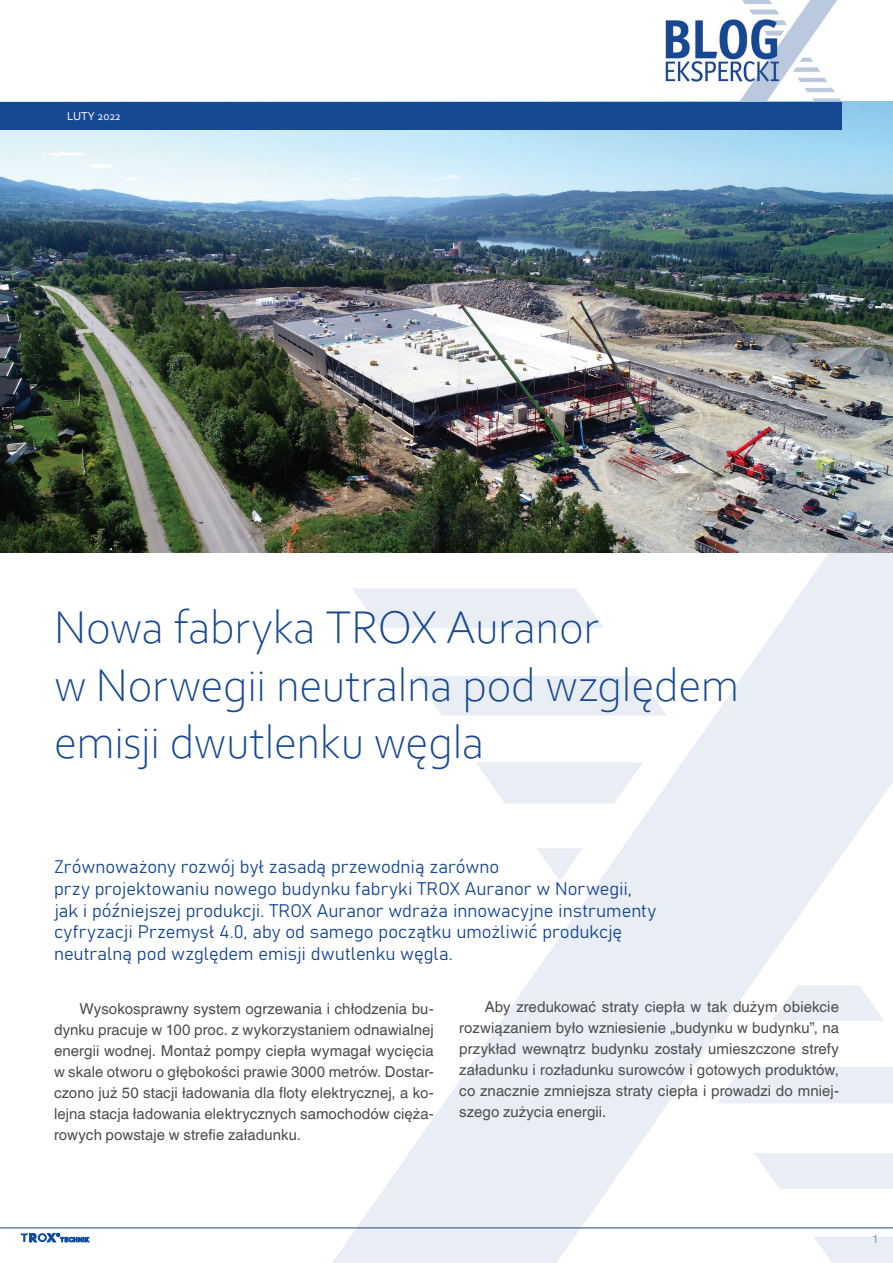
<style>
.page{position:relative;width:893px;height:1263px;background:#fff}
.page>*{position:absolute;margin:0;border:0;box-sizing:border-box;transform-origin:0 0}
.t1{font:300 48px/57.6px "Corbel";letter-spacing:-.015em;color:#174892}
.t2{font:18px/21.6px "Bahnschrift";color:#174892}
.t3{font:15px/21px "TROX Helvetica";letter-spacing:.005em;color:#4b4c4d;text-align:justify}
.t4{font:12px "Corbel";letter-spacing:-.01em;color:#fff}
.t5{font:12px "TROX Helvetica";color:#8aa2c9}
</style>
<div class="page">
<img style="left:665px;top:0;width:176px;height:101px">
<svg style="left:21px;top:1233px;width:68px;height:9px"></svg>
<hr style="left:0;top:1227px;width:893px;height:1px;background:#174892">
<hr style="left:0;top:101px;width:893px;height:1px;background:#174892">
<img style="left:0;top:102px;width:893px;height:451px">
<div style="left:0;top:102px;width:842px;height:27px;background:#174892"></div>
<p class="t4" style="left:67px;top:109px;width:56px">LUTY 2022</p>
<h1 class="t1" style="left:54px;top:596px;width:687px">Nowa fabryka TROX Auranor<br>w Norwegii neutralna pod względem emisji dwutlenku węgla</h1>
<p class="t2" style="left:54px;top:855px;width:604px">Zrównoważony rozwój był zasadą przewodnią zarówno<br>przy projektowaniu nowego budynku fabryki TROX Auranor w Norwegii, jak i późniejszej produkcji. TROX Auranor wdraża innowacyjne instrumenty cyfryzacji Przemysł 4.0, aby od samego początku umożliwić produkcję neutralną pod względem emisji dwutlenku węgla.</p>
<p class="t3" style="left:54px;top:999px;width:381px;text-indent:25px">Wysokosprawny system ogrzewania i chłodzenia bu&shy;dynku pracuje w 100 proc. z wykorzystaniem odnawialnej energii wodnej. Montaż pompy ciepła wymagał wycięcia w skale otworu o głębokości prawie 3000 metrów. Dostar&shy;czono już 50 stacji ładowania dla floty elektrycznej, a ko&shy;lejna stacja ładowania elektrycznych samochodów cięża&shy;rowych powstaje w strefie załadunku.</p>
<p class="t3" style="left:459px;top:996px;width:381px;text-indent:26px">Aby zredukować straty ciepła w tak dużym obiekcie rozwiązaniem było wzniesienie „budynku w budynku”, na przykład wewnątrz budynku zostały umieszczone strefy załadunku i rozładunku surowców i gotowych produktów, co znacznie zmniejsza straty ciepła i prowadzi do mniej&shy;szego zużycia energii.</p>
<p class="t5" style="left:872px;top:1231px;width:8px">1</p>
</div>
